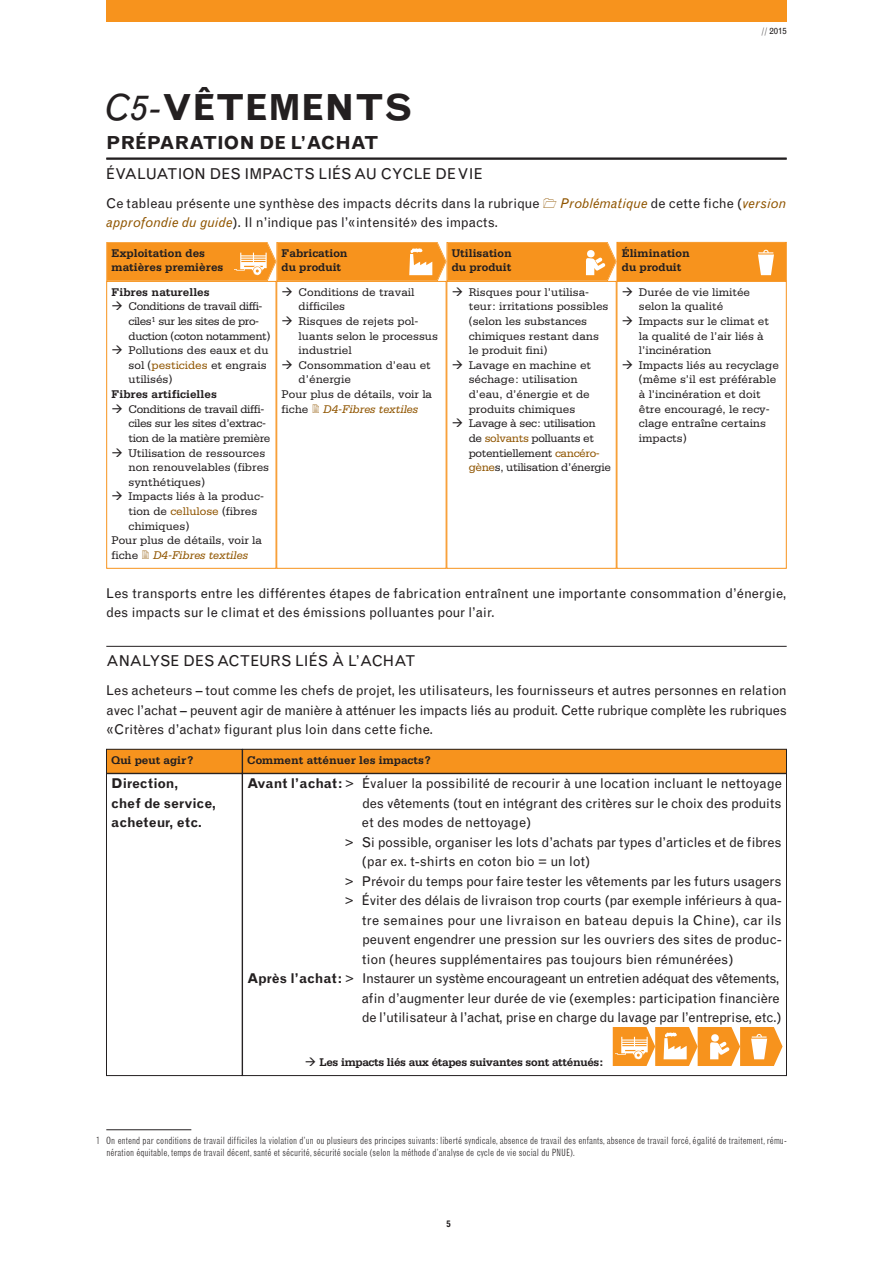
<style>
.page{position:relative;width:893px;height:1263px;background:#fff}
.page>*{position:absolute;margin:0;border:0;box-sizing:border-box;transform-origin:0 0}
.t1{font:700 36px "Grotesque";color:#231f20}
.t2{font:700 18px "Grotesque";color:#231f20}
.t3{font:15px "Grotesque";color:#231f20}
.t4{font:13.5px/19.5px "Grotesque";letter-spacing:-.01em;color:#231f20}
.t5{font:13.5px "Grotesque";letter-spacing:-.03em;color:#231f20}
.t6{font:13.5px "Grotesque";letter-spacing:.015em;color:#231f20}
.t7{font:700 13.5px/19.5px "Grotesque";letter-spacing:-.005em;color:#231f20}
.t8{font:italic 13.5px "Grotesque";letter-spacing:.01em;color:#905500}
.t9{font:11.7px/14.5px "Serifa";color:#231f20}
.t10{font:700 11.7px/14.7px "Serifa";color:#231f20}
.t11{font:11.7px/14.5px "Serifa";letter-spacing:-.035em;color:#231f20}
.t12{font:11.7px "Serifa";letter-spacing:-.03em;color:#231f20}
.t13{font:700 11.7px "Serifa";letter-spacing:-.03em;color:#231f20}
.t14{font:italic 11.7px "Serifa";color:#905500}
.t15{font:300 condensed 9.75px/12px "Grotesque";color:#231f20}
.t16{font:9px "Grotesque";color:#231f20}
.t17{font:700 9px "Grotesque";color:#231f20}
.s1{font-weight:400;font-style:italic}
.s2{font-weight:300}
.s3{font-style:normal;color:#231f20}
.s4{font-style:italic;color:#905500}
.s5{color:#905500}
.s6{font-weight:700}
</style>
<div class="page">
<hr style="left:106px;top:157px;width:681px;height:3px;background:#231f20">
<hr style="left:106px;top:646px;width:681px;height:1px;background:#231f20">
<div style="left:617px;top:243px;width:169px;height:37px;background:#f7931d"></div>
<div style="left:617px;top:242px;width:170px;height:39px;border:1px solid #f7931d"></div>
<div style="left:106px;top:281px;width:170px;height:288px;border:1px solid #f7931d"></div>
<div style="left:276px;top:281px;width:170px;height:288px;border:1px solid #f7931d"></div>
<div style="left:446px;top:281px;width:171px;height:288px;border:1px solid #f7931d"></div>
<div style="left:617px;top:281px;width:170px;height:288px;border:1px solid #f7931d"></div>
<div style="left:106px;top:749px;width:136px;height:24px;background:#f7931d"></div>
<div style="left:106px;top:749px;width:136px;height:24px;border:1px solid #231f20"></div>
<div style="left:243px;top:749px;width:543px;height:24px;background:#f7931d"></div>
<div style="left:242px;top:749px;width:545px;height:24px;border:1px solid #231f20"></div>
<div style="left:106px;top:773px;width:136px;height:303px;border:1px solid #231f20"></div>
<div style="left:242px;top:773px;width:545px;height:303px;border:1px solid #231f20"></div>
<div style="left:106px;top:0;width:681px;height:21px;background:#f7931d"></div>
<hr style="left:106px;top:1129px;width:85px;height:1px;background:#231f20">
<svg style="left:613px;top:1027px;width:169px;height:39px"></svg>
<svg style="left:758px;top:250px;width:16px;height:25px"></svg>
<svg style="left:106px;top:242px;width:511px;height:39px;background:#f79b2f"></svg>
<h1 class="t1" style="left:104px;top:94px;width:310px"><span class="s1">C5-</span>VÊTEMENTS</h1>
<p class="t16" style="left:761px;top:28px;width:27px"><span class="s2">//</span> 2015</p>
<h2 class="t2" style="left:106px;top:136px;width:274px">PRÉPARATION DE L’ACHAT</h2>
<p class="t3" style="left:106px;top:168px;width:378px">ÉVALUATION DES IMPACTS LIÉS AU CYCLE DE VIE</p>
<p class="t4" style="left:106px;top:195px;width:435px">Ce tableau présente une synthèse des impacts décrits dans la rubrique</p>
<p class="t8" style="left:560px;top:198px;width:228px">Problématique <span class="s3">de cette fiche (</span>version</p>
<p class="t4" style="left:106px;top:214px;width:394px"><span class="s4">approfondie du guide</span>). Il n’indique pas l’«intensité» des impacts.</p>
<p class="t10" style="left:112px;top:246px;width:113px">Exploitation des matières premières</p>
<p class="t10" style="left:282px;top:246px;width:68px">Fabrication du produit</p>
<p class="t10" style="left:452px;top:246px;width:62px">Utilisation du produit</p>
<p class="t10" style="left:622px;top:246px;width:70px">Élimination du produit</p>
<p class="t10" style="left:112px;top:285px;width:100px">Fibres naturelles</p>
<p class="t11" style="left:129px;top:300px;width:143px">Conditions de travail diffi&shy;ciles<sup>1</sup> sur les sites de pro&shy;duction (coton notamment)<br>Pollutions des eaux et du sol (<span class="s5">pesticides</span> et engrais utilisés)</p>
<p class="t10" style="left:112px;top:388px;width:107px">Fibres artificielles</p>
<p class="t12" style="left:129px;top:405px;width:137px">Conditions de travail diffi-</p>
<p class="t12" style="left:129px;top:420px;width:139px">ciles sur les sites d’extrac-</p>
<p class="t12" style="left:129px;top:434px;width:143px">tion de la matière première</p>
<p class="t9" style="left:128px;top:446px;width:138px">Utilisation de ressources</p>
<p class="t9" style="left:128px;top:461px;width:142px">non renouvelables (fibres</p>
<p class="t9" style="left:128px;top:476px;width:78px">synthétiques)</p>
<p class="t9" style="left:128px;top:490px;width:137px">Impacts liés à la produc-</p>
<p class="t9" style="left:128px;top:505px;width:130px">tion de <span class="s5">cellulose</span> (fibres</p>
<p class="t9" style="left:128px;top:519px;width:62px">chimiques)</p>
<p class="t9" style="left:111px;top:534px;width:152px">Pour plus de détails, voir la</p>
<p class="t9" style="left:112px;top:549px;width:28px">fiche</p>
<p class="t14" style="left:153px;top:551px;width:96px">D4-Fibres textiles</p>
<p class="t9" style="left:469px;top:285px;width:144px">Risques pour l’utilisa&shy;teur: irritations possibles (selon les substances chimiques restant dans le produit fini)<br>Lavage en machine et séchage: utilisation d’eau, d’énergie et de produits chimiques<br>Lavage à sec: utilisation de <span class="s5">solvants</span> polluants et potentiellement <span class="s5">cancéro&shy;gène</span>s, utilisation d’énergie</p>
<p class="t9" style="left:639px;top:285px;width:142px">Durée de vie limitée selon la qualité<br>Impacts sur le climat et la qualité de l’air liés à l’incinération<br>Impacts liés au recyclage (même s’il est préférable à l’incinération et doit être encouragé, le recy&shy;clage entraîne certains impacts)</p>
<p class="t9" style="left:299px;top:285px;width:117px">Conditions de travail</p>
<p class="t9" style="left:299px;top:300px;width:48px">difficiles</p>
<p class="t9" style="left:299px;top:315px;width:121px">Risques de rejets pol-</p>
<p class="t9" style="left:299px;top:329px;width:141px">luants selon le processus</p>
<p class="t9" style="left:299px;top:344px;width:54px">industriel</p>
<p class="t9" style="left:299px;top:359px;width:134px">Consommation d’eau et</p>
<p class="t9" style="left:299px;top:373px;width:54px">d’énergie</p>
<p class="t9" style="left:282px;top:388px;width:152px">Pour plus de détails, voir la</p>
<p class="t9" style="left:282px;top:402px;width:28px">fiche</p>
<p class="t14" style="left:323px;top:405px;width:96px">D4-Fibres textiles</p>
<p class="t4" style="left:106px;top:585px;width:682px">Les transports entre les différentes étapes de fabrication entraînent une importante consommation d’énergie, des impacts sur le climat et des émissions polluantes pour l’air.</p>
<p class="t3" style="left:106px;top:655px;width:311px">ANALYSE DES ACTEURS LIÉS À L’ACHAT</p>
<p class="t4" style="left:106px;top:682px;width:682px;text-align:justify">Les acheteurs – tout comme les chefs de projet, les utilisateurs, les fournisseurs et autres personnes en relation avec l’achat – peuvent agir de manière à atténuer les impacts liés au produit. Cette rubrique complète les rubriques «Critères d’achat» figurant plus loin dans cette fiche.</p>
<p class="t10" style="left:111px;top:753px;width:84px">Qui peut agir?</p>
<p class="t10" style="left:247px;top:753px;width:185px">Comment atténuer les impacts?</p>
<p class="t7" style="left:111px;top:775px;width:107px">Direction,<br>chef de service, acheteur, etc.</p>
<p class="t4" style="left:247px;top:775px;width:536px"><span class="s6">Avant l’achat:</span> &gt; Évaluer la possibilité de recourir à une location incluant le nettoyage</p>
<p class="t4" style="left:362px;top:794px;width:421px">des vêtements (tout en intégrant des critères sur le choix des produits</p>
<p class="t4" style="left:362px;top:814px;width:171px">et des modes de nettoyage)</p>
<p class="t4" style="left:345px;top:833px;width:438px">&gt; Si possible, organiser les lots d’achats par types d’articles et de fibres</p>
<p class="t4" style="left:362px;top:853px;width:230px">(par ex. t-shirts en coton bio = un lot)</p>
<p class="t4" style="left:345px;top:872px;width:438px">&gt; Prévoir du temps pour faire tester les vêtements par les futurs usagers</p>
<p class="t4" style="left:345px;top:892px;width:438px">&gt; Éviter des délais de livraison trop courts (par exemple inférieurs à qua-</p>
<p class="t6" style="left:362px;top:915px;width:421px">tre semaines pour une livraison en bateau depuis la Chine), car ils</p>
<p class="t4" style="left:362px;top:931px;width:421px">peuvent engendrer une pression sur les ouvriers des sites de produc-</p>
<p class="t4" style="left:362px;top:950px;width:373px">tion (heures supplémentaires pas toujours bien rémunérées)</p>
<p class="t5" style="left:247px;top:973px;width:534px"><span class="s6">Après l’achat:</span> &gt; Instaurer un système encourageant un entretien adéquat des vêtements,</p>
<p class="t4" style="left:362px;top:989px;width:419px">afin d’augmenter leur durée de vie (exemples: participation financière</p>
<p class="t4" style="left:362px;top:1009px;width:421px">de l’utilisateur à l’achat, prise en charge du lavage par l’entreprise, etc.)</p>
<p class="t13" style="left:319px;top:1058px;width:285px">Les impacts liés aux étapes suivantes sont atténués:</p>
<p class="t15" style="left:106px;top:1135px;width:682px;text-indent:-11px">1 On entend par conditions de travail difficiles la violation d’un ou plusieurs des principes suivants: liberté syndicale, absence de travail des enfants, absence de travail forcé, égalité de traitement, rému&shy;nération équitable, temps de travail décent, santé et sécurité, sécurité sociale (selon la méthode d’analyse de cycle de vie social du PNUE).</p>
<p class="t17" style="left:446px;top:1220px;width:6px">5</p>
</div>
